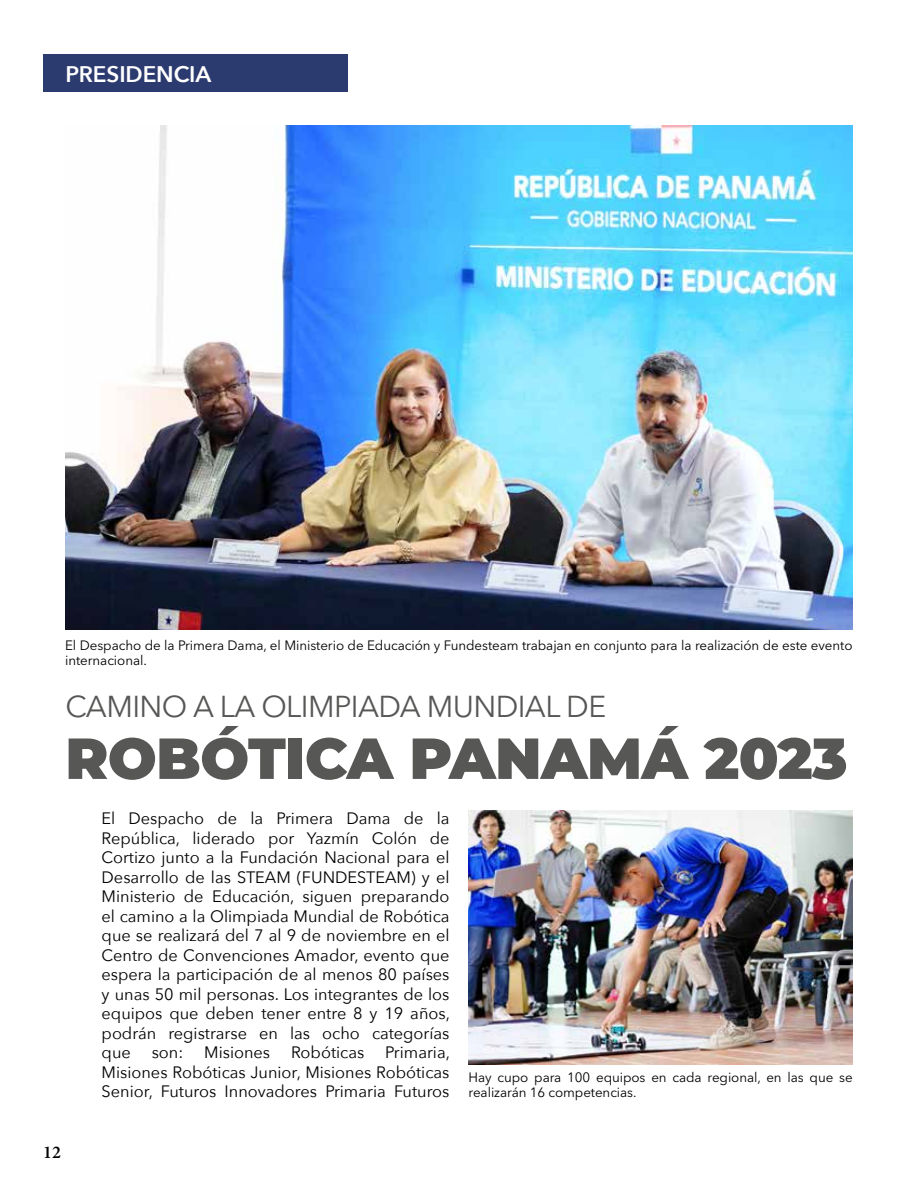
<style>
.page{position:relative;width:918px;height:1188px;background:#fff}
.page>*{position:absolute;margin:0;border:0;box-sizing:border-box;transform-origin:0 0}
.t1{font:900 57.75px "Montserrat";letter-spacing:-.01em;color:#575756}
.t2{font:30px "Avenir Next LT Pro";letter-spacing:-.02em;color:#575756}
.t3{font:600 22.5px "Avenir Next";letter-spacing:-.005em;color:#fff}
.t4{font:600 18px "Minion Pro";color:#000}
.t5{font:16.5px/19.5px "Avenir Next";color:#000;text-align:justify}
.t6{font:13.5px/15px "Avenir Next LT Pro";letter-spacing:-.005em;color:#000}
</style>
<div class="page">
<div style="left:43px;top:54px;width:305px;height:38px;background:#2c3b6f"></div>
<img style="left:66px;top:126px;width:787px;height:504px">
<img style="left:469px;top:811px;width:384px;height:254px">
<h3 class="t3" style="left:65px;top:55px;width:148px">PRESIDENCIA</h3>
<p class="t6" style="left:65px;top:638px;width:789px">El Despacho de la Primera Dama, el Ministerio de Educación y Fundesteam trabajan en conjunto para la realización de este evento internacional.</p>
<h2 class="t2" style="left:65px;top:689px;width:542px">CAMINO A LA OLIMPIADA MUNDIAL DE</h2>
<h1 class="t1" style="left:65px;top:715px;width:784px">ROBÓTICA PANAMÁ 2023</h1>
<p class="t5" style="left:102px;top:808px;width:350px">El Despacho de la Primera Dama de la República, liderado por Yazmín Colón de Cortizo junto a la Fundación Nacional para el Desarrollo de las STEAM (FUNDESTEAM) y el Ministerio de Educación, siguen preparando el camino a la Olimpiada Mundial de Robótica que se realizará del 7 al 9 de noviembre en el Centro de Convenciones Amador, evento que espera la participación de al menos 80 países y unas 50 mil personas. Los integrantes de los equipos que deben tener entre 8 y 19 años, podrán registrarse en las ocho categorías que</p>
<p class="t5" style="left:152px;top:1042px;width:33px">son:</p>
<p class="t5" style="left:204px;top:1042px;width:67px">Misiones</p>
<p class="t5" style="left:291px;top:1042px;width:75px">Robóticas</p>
<p class="t5" style="left:102px;top:1042px;width:350px;text-indent:284px">Primaria, Misiones Robóticas Junior, Misiones Robóticas Senior, Futuros Innovadores Primaria Futuros</p>
<p class="t6" style="left:469px;top:1069px;width:386px">Hay cupo para 100 equipos en cada regional, en las que se realizarán 16 competencias.</p>
<p class="t4" style="left:43px;top:1140px;width:19px">12</p>
</div>
